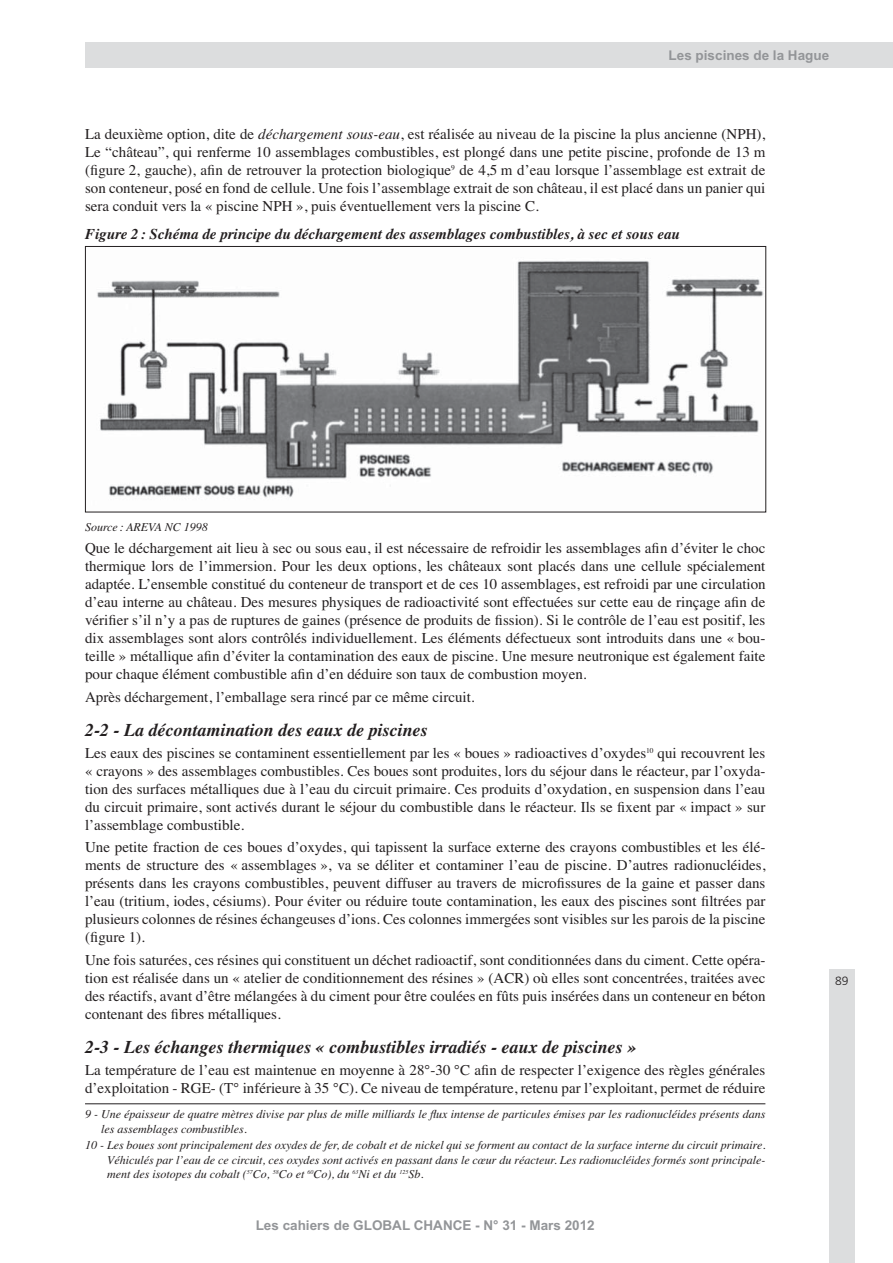
<style>
.page{position:relative;width:893px;height:1263px;background:#fff}
.page>*{position:absolute;margin:0;border:0;box-sizing:border-box;transform-origin:0 0}
.t1{font:italic 700 18px "Times";color:#231f20}
.t2{font:15px/18px "Times";color:#231f20;text-align:justify}
.t3{font:italic 700 15px "Times";color:#231f20}
.t4{font:700 13.5px "Arial";color:#939598}
.t5{font:italic 12px/14.4px "Times";color:#231f20}
.t6{font:300 12px "Frutiger";color:#231f20}
.s1{font-style:italic}
</style>
<div class="page">
<div style="left:829px;top:969px;width:26px;height:294px;background:#dcddde"></div>
<div style="left:85px;top:43px;width:808px;height:25px;background:#dcddde"></div>
<img style="left:97px;top:261px;width:667px;height:237px">
<div style="left:85px;top:246px;width:681px;height:266px;border:1px solid #231f20"></div>
<hr style="left:85px;top:1103px;width:680px;height:1px;background:#231f20">
<p class="t4" style="left:669px;top:48px;width:162px">Les piscines de la Hague</p>
<p class="t2" style="left:85px;top:126px;width:682px">La deuxième option, dite de <span class="s1">déchargement sous-eau</span>, est réalisée au niveau de la piscine la plus ancienne (NPH), Le “château”, qui renferme 10 assemblages combustibles, est plongé dans une petite piscine, profonde de 13 m (figure 2, gauche), afin de retrouver la protection biologique<sup>9</sup> de 4,5 m d’eau lorsque l’assemblage est extrait de son conteneur, posé en fond de cellule. Une fois l’assemblage extrait de son château, il est placé dans un panier qui sera conduit vers la « piscine NPH », puis éventuellement vers la piscine C.</p>
<p class="t3" style="left:85px;top:228px;width:596px">Figure 2 : Schéma de principe du déchargement des assemblages combustibles, à sec et sous eau</p>
<p class="t5" style="left:85px;top:521px;width:124px">Source : AREVA NC 1998</p>
<p class="t2" style="left:85px;top:541px;width:682px">Que le déchargement ait lieu à sec ou sous eau, il est nécessaire de refroidir les assemblages afin d’éviter le choc thermique lors de l’immersion. Pour les deux options, les châteaux sont placés dans une cellule spécialement adaptée. L’ensemble constitué du conteneur de transport et de ces 10 assemblages, est refroidi par une circulation d’eau interne au château. Des mesures physiques de radioactivité sont effectuées sur cette eau de rinçage afin de vérifier s’il n’y a pas de ruptures de gaines (présence de produits de fission). Si le contrôle de l’eau est positif, les dix assemblages sont alors contrôlés individuellement. Les éléments défectueux sont introduits dans une « bou&shy;teille » métallique afin d’éviter la contamination des eaux de piscine. Une mesure neutronique est également faite pour chaque élément combustible afin d’en déduire son taux de combustion moyen.</p>
<p class="t2" style="left:85px;top:689px;width:391px">Après déchargement, l’emballage sera rincé par ce même circuit.</p>
<p class="t1" style="left:85px;top:723px;width:344px">2-2 - La décontamination des eaux de piscines</p>
<p class="t2" style="left:85px;top:745px;width:682px">Les eaux des piscines se contaminent essentiellement par les « boues » radioactives d’oxydes<sup>10</sup> qui recouvrent les « crayons » des assemblages combustibles. Ces boues sont produites, lors du séjour dans le réacteur, par l’oxyda&shy;tion des surfaces métalliques due à l’eau du circuit primaire. Ces produits d’oxydation, en suspension dans l’eau du circuit primaire, sont activés durant le séjour du combustible dans le réacteur. Ils se fixent par « impact » sur l’assemblage combustible.</p>
<p class="t2" style="left:85px;top:840px;width:682px">Une petite fraction de ces boues d’oxydes, qui tapissent la surface externe des crayons combustibles et les élé&shy;ments de structure des « assemblages », va se déliter et contaminer l’eau de piscine. D’autres radionucléides, présents dans les crayons combustibles, peuvent diffuser au travers de microfissures de la gaine et passer dans l’eau (tritium, iodes, césiums). Pour éviter ou réduire toute contamination, les eaux des piscines sont filtrées par plusieurs colonnes de résines échangeuses d’ions. Ces colonnes immergées sont visibles sur les parois de la piscine (figure 1).</p>
<p class="t2" style="left:85px;top:952px;width:682px">Une fois saturées, ces résines qui constituent un déchet radioactif, sont conditionnées dans du ciment. Cette opéra&shy;tion est réalisée dans un « atelier de conditionnement des résines » (ACR) où elles sont concentrées, traitées avec des réactifs, avant d’être mélangées à du ciment pour être coulées en fûts puis insérées dans un conteneur en béton contenant des fibres métalliques.</p>
<p class="t1" style="left:85px;top:1040px;width:552px">2-3 - Les échanges thermiques « combustibles irradiés - eaux de piscines »</p>
<p class="t2" style="left:85px;top:1063px;width:682px">La température de l’eau est maintenue en moyenne à 28°-30 °C afin de respecter l’exigence des règles générales d’exploitation - RGE- (T° inférieure à 35 °C). Ce niveau de température, retenu par l’exploitant, permet de réduire</p>
<p class="t5" style="left:101px;top:1108px;width:666px;text-indent:-16px">9 - Une épaisseur de quatre mètres divise par plus de mille milliards le flux intense de particules émises par les radionucléides présents dans les assemblages combustibles.</p>
<p class="t5" style="left:107px;top:1139px;width:660px;text-align:justify;text-indent:-22px">10 - Les boues sont principalement des oxydes de fer, de cobalt et de nickel qui se forment au contact de la surface interne du circuit primaire.<br>Véhiculés par l’eau de ce circuit, ces oxydes sont activés en passant dans le cœur du réacteur. Les radionucléides formés sont principale&shy;ment des isotopes du cobalt (<sup>57</sup>Co, <sup>58</sup>Co et <sup>60</sup>Co), du <sup>63</sup>Ni et du <sup>125</sup>Sb.</p>
<p class="t4" style="left:256px;top:1218px;width:341px">Les cahiers de GLOBAL CHANCE - N° 31 - Mars 2012</p>
<p class="t6" style="left:835px;top:976px;width:15px">89</p>
</div>
